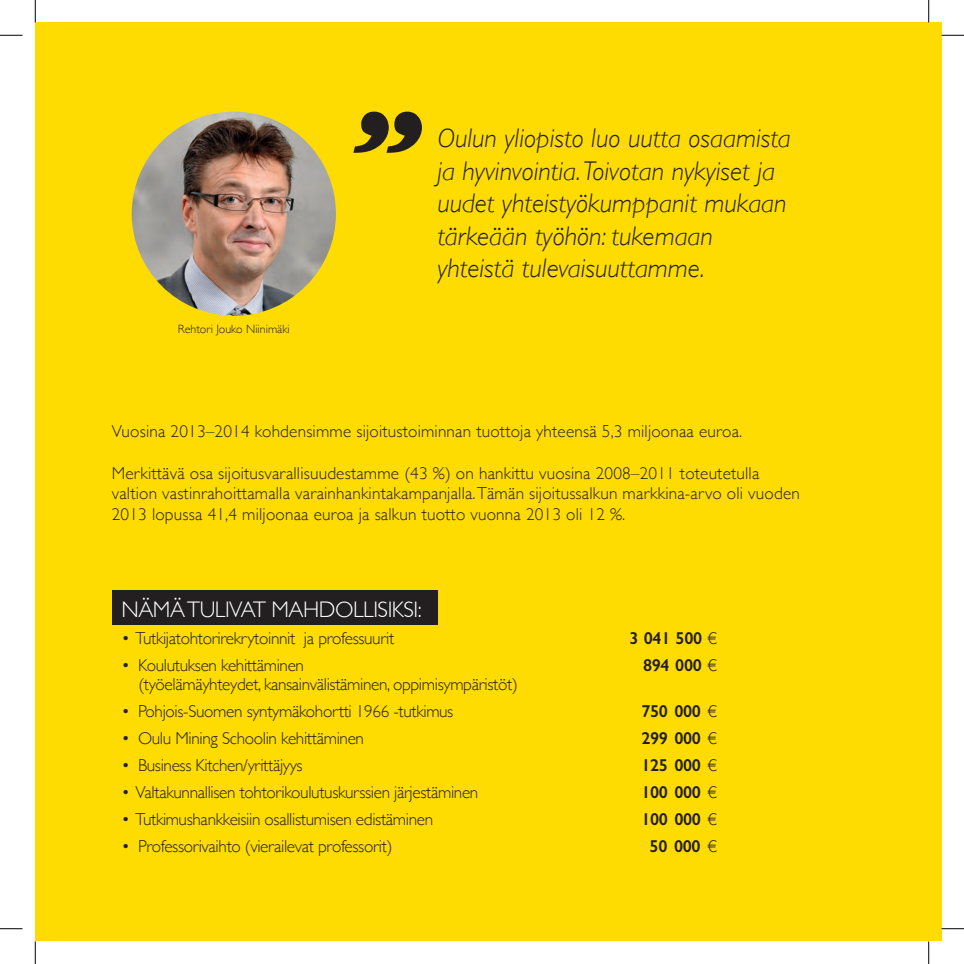
<style>
.page{position:relative;width:964px;height:964px;background:#fff}
.page>*{position:absolute;margin:0;border:0;box-sizing:border-box;transform-origin:0 0}
.t1{font:italic 700 120px "Gill Sans";color:#231f20}
.t2{font:italic 300 27px "Gill Sans";color:#231f20}
.t3{font:300 22.5px "Gill Sans";letter-spacing:-.02em;color:#fff}
.t4{font:300 17.25px "Gill Sans";letter-spacing:-.02em;color:#231f20}
.t5{font:300 17.25px/20.7px "Gill Sans";letter-spacing:.01em;color:#231f20}
.t6{font:600 17.25px "Gill Sans";letter-spacing:-.02em;color:#231f20}
.t7{font:300 12px "Gill Sans";color:#231f20}
.s1{font-weight:300}
</style>
<div class="page">
<div style="left:35px;top:22px;width:906px;height:919px;background:#ffdc01"></div>
<img style="left:132px;top:112px;width:204px;height:204px;border-radius:102px">
<div style="left:112px;top:590px;width:325px;height:34px;background:#231f20"></div>
<svg style="left:0;top:35px;width:22px;height:1px"></svg>
<svg style="left:941px;top:35px;width:22px;height:1px"></svg>
<svg style="left:0;top:928px;width:22px;height:1px"></svg>
<svg style="left:941px;top:928px;width:22px;height:1px"></svg>
<svg style="left:35px;top:0;width:1px;height:22px"></svg>
<svg style="left:35px;top:941px;width:1px;height:22px"></svg>
<svg style="left:928px;top:0;width:1px;height:22px"></svg>
<svg style="left:928px;top:941px;width:1px;height:22px"></svg>
<p class="t7" style="left:178px;top:319px;width:113px">Rehtori Jouko Niinimäki</p>
<p class="t1" style="left:350px;top:83px;width:70px">”</p>
<p class="t2" style="left:437px;top:123px;width:355px">Oulun yliopisto luo uutta osaamista</p>
<p class="t2" style="left:437px;top:155px;width:339px">ja hyvinvointia. Toivotan nykyiset ja</p>
<p class="t2" style="left:437px;top:188px;width:351px">uudet yhteistyökumppanit mukaan</p>
<p class="t2" style="left:437px;top:220px;width:277px">tärkeään työhön: tukemaan</p>
<p class="t2" style="left:437px;top:253px;width:269px">yhteistä tulevaisuuttamme.</p>
<p class="t5" style="left:112px;top:420px;width:632px">Vuosina 2013–2014 kohdensimme sijoitustoiminnan tuottoja yhteensä 5,3 miljoonaa euroa.</p>
<p class="t5" style="left:112px;top:462px;width:689px">Merkittävä osa sijoitusvarallisuudestamme (43 %) on hankittu vuosina 2008–2011 toteutetulla valtion vastinrahoittamalla varainhankintakampanjalla. Tämän sijoitussalkun markkina-arvo oli vuoden<br>2013 lopussa 41,4 miljoonaa euroa ja salkun tuotto vuonna 2013 oli 12 %.</p>
<p class="t3" style="left:121px;top:591px;width:302px">NÄMÄ TULIVAT MAHDOLLISIKSI:</p>
<p class="t4" style="left:121px;top:624px;width:274px">• Tutkijatohtorirekrytoinnit ja professuurit</p>
<p class="t6" style="left:629px;top:627px;width:89px">3 041 500 <span class="s1">€</span></p>
<p class="t4" style="left:121px;top:651px;width:184px">• Koulutuksen kehittäminen</p>
<p class="t6" style="left:643px;top:654px;width:75px">894 000 <span class="s1">€</span></p>
<p class="t4" style="left:138px;top:671px;width:381px">(työelämäyhteydet, kansainvälistäminen, oppimisympäristöt)</p>
<p class="t4" style="left:121px;top:698px;width:333px">• Pohjois-Suomen syntymäkohortti 1966 -tutkimus</p>
<p class="t6" style="left:641px;top:701px;width:77px">750 000 <span class="s1">€</span></p>
<p class="t4" style="left:121px;top:725px;width:244px">• Oulu Mining Schoolin kehittäminen</p>
<p class="t6" style="left:641px;top:728px;width:77px">299 000 <span class="s1">€</span></p>
<p class="t4" style="left:121px;top:752px;width:183px">• Business Kitchen/yrittäjyys</p>
<p class="t6" style="left:641px;top:755px;width:77px">125 000 <span class="s1">€</span></p>
<p class="t4" style="left:121px;top:779px;width:358px">• Valtakunnallisen tohtorikoulutuskurssien järjestäminen</p>
<p class="t6" style="left:641px;top:782px;width:77px">100 000 <span class="s1">€</span></p>
<p class="t4" style="left:121px;top:806px;width:313px">• Tutkimushankkeisiin osallistumisen edistäminen</p>
<p class="t6" style="left:641px;top:809px;width:77px">100 000 <span class="s1">€</span></p>
<p class="t4" style="left:121px;top:833px;width:272px">• Professorivaihto (vierailevat professorit)</p>
<p class="t6" style="left:649px;top:836px;width:69px">50 000 <span class="s1">€</span></p>
</div>
